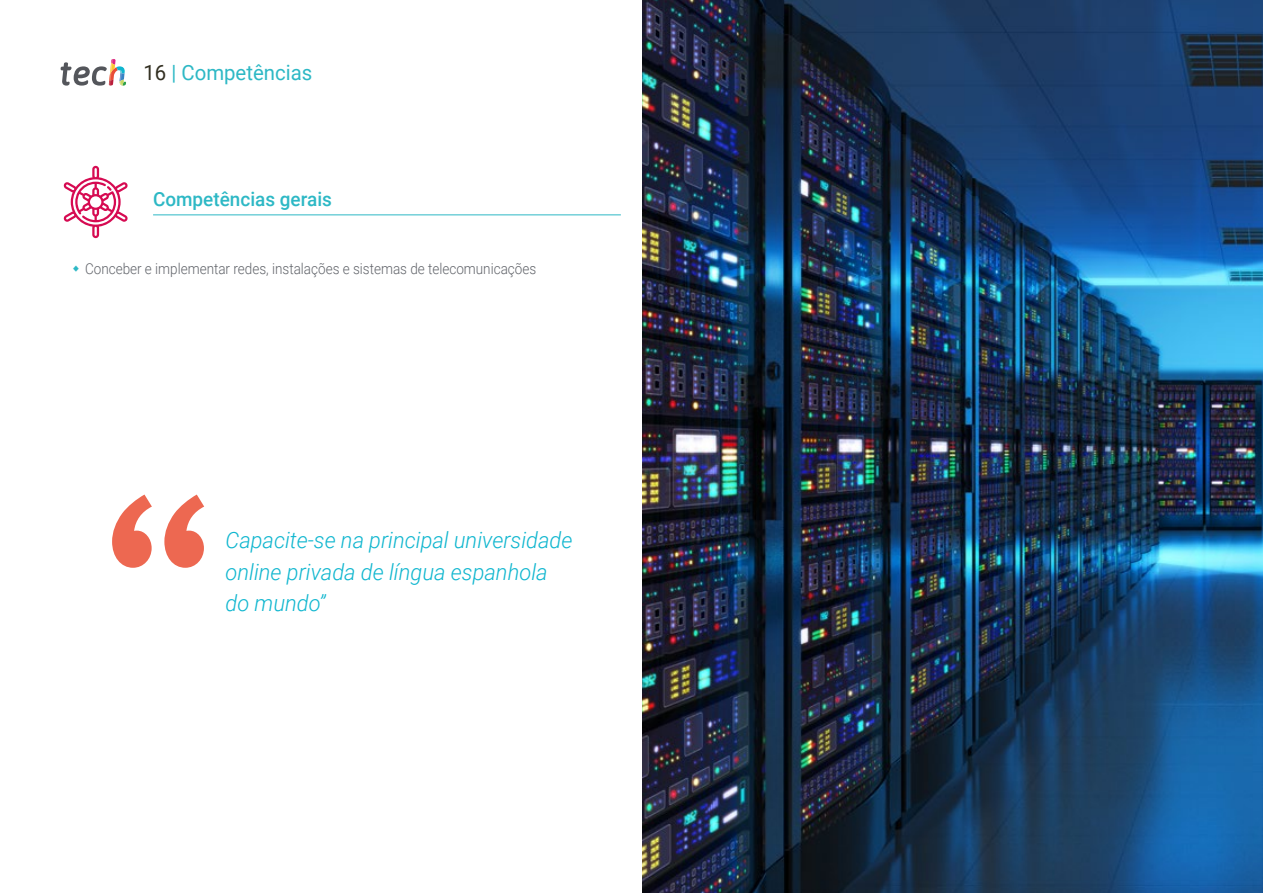
<style>
.page{position:relative;width:1263px;height:893px;background:#fff}
.page>*{position:absolute;margin:0;border:0;box-sizing:border-box;transform-origin:0 0}
.t1{font:italic 300 22.5px/31.5px "Roboto";color:#0fb6cf}
.t2{font:21px "Roboto";color:#2db8c5}
.t3{font:500 19.5px "Roboto";color:#2db8c5}
.t4{font:300 15px "Roboto";color:#61646a;scale:.9 1}
.s1{color:#312e20}
</style>
<div class="page">
<svg style="left:61px;top:59px;width:65px;height:27px"></svg>
<hr style="left:153px;top:214px;width:468px;height:1px;background:#2db8c5">
<img style="left:642px;top:0;width:621px;height:893px">
<svg style="left:112px;top:495px;width:92px;height:73px"></svg>
<svg style="left:63px;top:166px;width:65px;height:72px"></svg>
<p class="t2" style="left:144px;top:57px;width:170px"><span class="s1">16</span> | Competências</p>
<p class="t3" style="left:153px;top:185px;width:180px">Competências gerais</p>
<p class="t4" style="left:85px;top:259px;width:503px">Conceber e implementar redes, instalações e sistemas de telecomunicações</p>
<p class="t1" style="left:225px;top:523px;width:348px">Capacite-se na principal universidade online privada de língua espanhola do mundo”</p>
</div>
